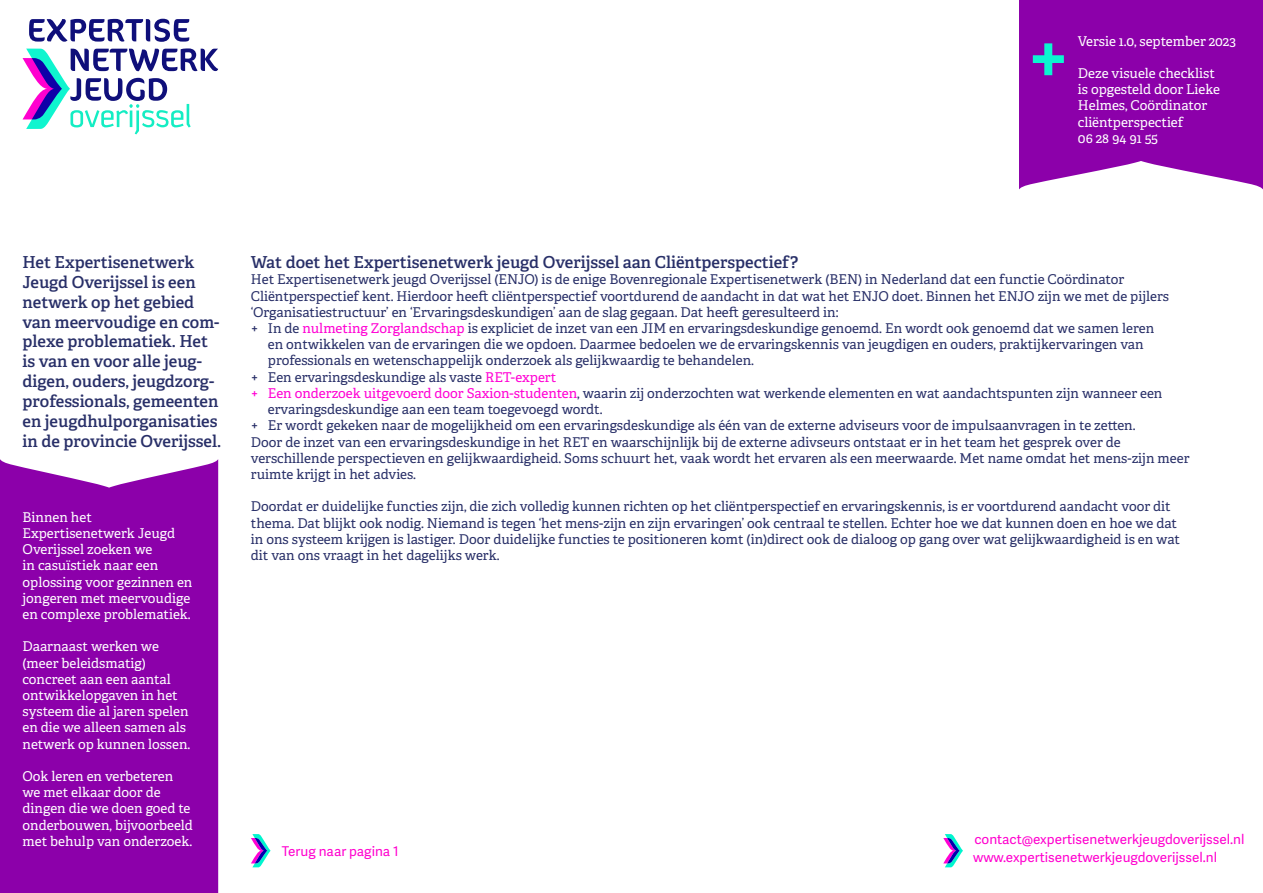
<style>
.page{position:relative;width:1263px;height:893px;background:#fff}
.page>*{position:absolute;margin:0;border:0;box-sizing:border-box;transform-origin:0 0}
.t1{font:600 16.5px/19.8px "Adelle";color:#282f68}
.t2{font:13.5px/16.2px "Adelle";color:#282f68}
.t3{font:13.5px/16.2px "Adelle";color:#fff}
.t4{font:13.5px/17.7px "Adelle Sans";color:#ff00cf}
.s1{color:#ff00d4}
</style>
<div class="page">
<svg style="left:23px;top:48px;width:195px;height:86px"></svg>
<svg style="left:29px;top:19px;width:160px;height:23px"></svg>
<div style="left:0;top:459px;width:218px;height:434px;background:#8c00aa"></div>
<svg style="left:1019px;top:0;width:244px;height:189px;background:#9514b0"></svg>
<svg style="left:943px;top:834px;width:20px;height:33px"></svg>
<svg style="left:1033px;top:43px;width:31px;height:32px"></svg>
<svg style="left:251px;top:834px;width:20px;height:33px"></svg>
<p class="t3" style="left:1078px;top:33px;width:160px">Versie 1.0, september 2023</p>
<p class="t3" style="left:1078px;top:65px;width:144px">Deze visuele checklist is opgesteld door Lieke<br>Helmes, Coördinator cliëntperspectief<br>06 28 94 91 55</p>
<p class="t1" style="left:23px;top:253px;width:200px">Het Expertisenetwerk<br>Jeugd Overijssel is een netwerk op het gebied van meervoudige en com&shy;plexe problematiek. Het is van en voor alle jeug&shy;digen, ouders, jeugdzorg&shy;professionals, gemeenten en jeugdhulporganisaties in de provincie Overijssel.</p>
<p class="t3" style="left:23px;top:509px;width:171px">Binnen het<br>Expertisenetwerk Jeugd<br>Overijssel zoeken we<br>in casuïstiek naar een oplossing voor gezinnen en jongeren met meervoudige en complexe problematiek.</p>
<p class="t3" style="left:23px;top:639px;width:169px">Daarnaast werken we (meer beleidsmatig) concreet aan een aantal ontwikkelopgaven in het systeem die al jaren spelen en die we alleen samen als netwerk op kunnen lossen.</p>
<p class="t3" style="left:23px;top:768px;width:172px">Ook leren en verbeteren we met elkaar door de dingen die we doen goed te onderbouwen, bijvoorbeeld met behulp van onderzoek.</p>
<p class="t1" style="left:251px;top:253px;width:549px">Wat doet het Expertisenetwerk jeugd Overijssel aan Cliëntperspectief?</p>
<p class="t2" style="left:251px;top:272px;width:875px">Het Expertisenetwerk jeugd Overijssel (ENJO) is de enige Bovenregionale Expertisenetwerk (BEN) in Nederland dat een functie Coördinator</p>
<p class="t2" style="left:251px;top:288px;width:920px">Cliëntperspectief kent. Hierdoor heeft cliëntperspectief voortdurend de aandacht in dat wat het ENJO doet. Binnen het ENJO zijn we met de pijlers</p>
<p class="t2" style="left:251px;top:304px;width:589px">‘Organisatiestructuur’ en ‘Ervaringsdeskundigen’ aan de slag gegaan. Dat heeft geresulteerd in:</p>
<p class="t2" style="left:251px;top:320px;width:905px">+ In de <span class="s1">nulmeting Zorglandschap</span> is expliciet de inzet van een JIM en ervaringsdeskundige genoemd. En wordt ook genoemd dat we samen leren</p>
<p class="t2" style="left:268px;top:337px;width:877px">en ontwikkelen van de ervaringen die we opdoen. Daarmee bedoelen we de ervaringskennis van jeugdigen en ouders, praktijkervaringen van</p>
<p class="t2" style="left:268px;top:353px;width:488px">professionals en wetenschappelijk onderzoek als gelijkwaardig te behandelen.</p>
<p class="t2" style="left:251px;top:369px;width:307px">+ Een ervaringsdeskundige als vaste <span class="s1">RET-expert</span></p>
<p class="t2" style="left:251px;top:385px;width:913px"><span class="s1">+ Een onderzoek uitgevoerd door Saxion-studenten</span>, waarin zij onderzochten wat werkende elementen en wat aandachtspunten zijn wanneer een</p>
<p class="t2" style="left:268px;top:401px;width:336px">ervaringsdeskundige aan een team toegevoegd wordt.</p>
<p class="t2" style="left:251px;top:418px;width:886px">+ Er wordt gekeken naar de mogelijkheid om een ervaringsdeskundige als één van de externe adviseurs voor de impulsaanvragen in te zetten.</p>
<p class="t2" style="left:251px;top:434px;width:871px">Door de inzet van een ervaringsdeskundige in het RET en waarschijnlijk bij de externe adivseurs ontstaat er in het team het gesprek over de</p>
<p class="t2" style="left:251px;top:450px;width:940px">verschillende perspectieven en gelijkwaardigheid. Soms schuurt het, vaak wordt het ervaren als een meerwaarde. Met name omdat het mens-zijn meer</p>
<p class="t2" style="left:251px;top:466px;width:167px">ruimte krijgt in het advies.</p>
<p class="t2" style="left:251px;top:499px;width:931px">Doordat er duidelijke functies zijn, die zich volledig kunnen richten op het cliëntperspectief en ervaringskennis, is er voortdurend aandacht voor dit thema. Dat blijkt ook nodig. Niemand is tegen ‘het mens-zijn en zijn ervaringen’ ook centraal te stellen. Echter hoe we dat kunnen doen en hoe we dat in ons systeem krijgen is lastiger. Door duidelijke functies te positioneren komt (in)direct ook de dialoog op gang over wat gelijkwaardigheid is en wat dit van ons vraagt in het dagelijks werk.</p>
<p class="t4" style="left:282px;top:842px;width:118px">Terug naar pagina 1</p>
<p class="t4" style="left:973px;top:831px;width:273px">contact@expertisenetwerkjeugdoverijssel.nl www.expertisenetwerkjeugdoverijssel.nl</p>
</div>
